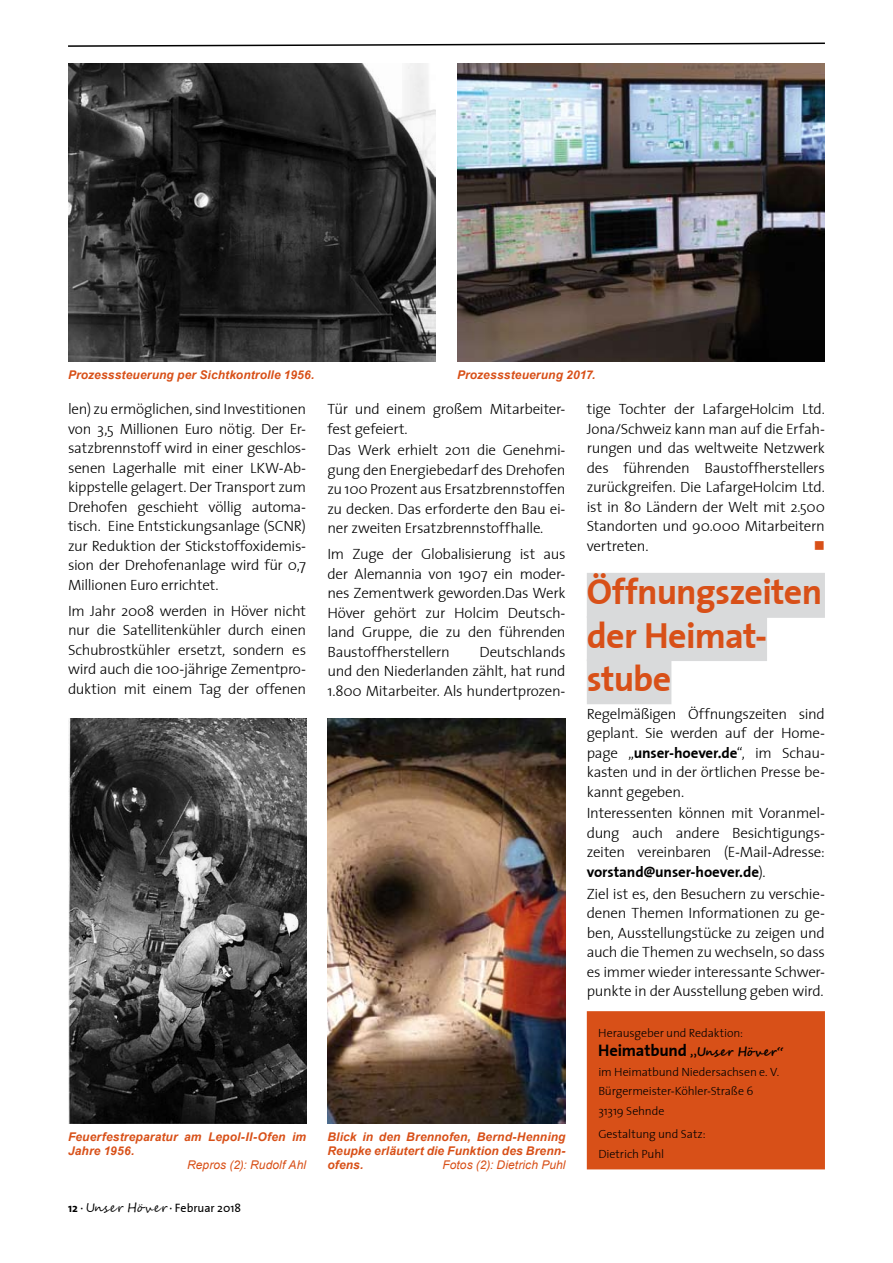
<style>
.page{position:relative;width:893px;height:1263px;background:#fff}
.page>*{position:absolute;margin:0;border:0;box-sizing:border-box;transform-origin:0 0}
.t1{font:36px/43.2px "The Sans Bold Plain";letter-spacing:-.02em;color:#d85018}
.t2{font:15px/19.5px "The Sans Light Plain";letter-spacing:-.02em;color:#000;text-align:justify}
.t3{font:15px "The Sans Bold Plain";letter-spacing:-.01em;color:#000}
.t4{font:15px "Wingdings";color:#d85018}
.t5{font:italic 700 12px/14.4px "Arial";letter-spacing:.01em;color:#d85018;text-align:justify}
.t6{font:12px/19.5px "The Sans Light Plain";letter-spacing:-.01em;color:#000}
.t7{font:italic 12px "Arial";letter-spacing:.005em;color:#d85018}
.t8{font:12px "The Sans Plain";color:#000}
.t9{font:700 12px "Segoe Script";letter-spacing:.055em;color:#000}
.s1{font-family:"The Sans Bold Plain"}
.s2{font-family:"Segoe Script"}
.s3{font-family:"The Sans Light Plain"}
.s4{font-family:"The Sans Bold Plain";font-weight:400;font-size:16.5px}
</style>
<div class="page">
<svg style="left:68px;top:42px;width:757px;height:5px"></svg>
<img style="left:457px;top:64px;width:368px;height:297px">
<img style="left:327px;top:719px;width:239px;height:405px">
<img style="left:68px;top:64px;width:368px;height:297px">
<div style="left:587px;top:573px;width:238px;height:45px;background:#d9dadb"></div>
<div style="left:587px;top:616px;width:180px;height:45px;background:#d9dadb"></div>
<div style="left:587px;top:659px;width:84px;height:45px;background:#d9dadb"></div>
<div style="left:588px;top:1013px;width:235px;height:155px;background:#d85018"></div>
<div style="left:587px;top:1011px;width:238px;height:158px;border:3px solid #d85018"></div>
<img style="left:68px;top:719px;width:238px;height:405px">
<p class="t5" style="left:68px;top:368px;width:248px">Prozesssteuerung per Sichtkontrolle 1956.</p>
<p class="t2" style="left:68px;top:399px;width:240px">len) zu ermöglichen, sind Investitionen von 3,5 Millionen Euro nötig. Der Er&shy;satzbrennstoff wird in einer geschlos&shy;senen Lagerhalle mit einer LKW-Ab&shy;kippstelle gelagert. Der Transport zum Drehofen geschieht völlig automa&shy;tisch. Eine Entstickungsanlage (SCNR) zur Reduktion der Stickstoffoxidemis&shy;sion der Drehofenanlage wird für 0,7<br>Millionen Euro errichtet.</p>
<p class="t2" style="left:68px;top:600px;width:240px">Im Jahr 2008 werden in Höver nicht nur die Satellitenkühler durch einen Schubrostkühler ersetzt, sondern es wird auch die 100-jährige Zementpro&shy;duktion mit einem Tag der offenen</p>
<p class="t5" style="left:68px;top:1129px;width:240px">Feuerfestreparatur am Lepol-II-Ofen im<br>Jahre 1956.</p>
<p class="t7" style="left:187px;top:1157px;width:120px">Repros (2): Rudolf Ahl</p>
<p class="t8" style="left:68px;top:1198px;width:175px"><span class="s1">12</span> · <span class="s2">Unser Höver</span> · Februar 2018</p>
<p class="t5" style="left:457px;top:368px;width:140px">Prozesssteuerung 2017.</p>
<p class="t2" style="left:327px;top:399px;width:240px">Tür und einem großem Mitarbeiter&shy;fest gefeiert.</p>
<p class="t2" style="left:327px;top:440px;width:240px">Das Werk erhielt 2011 die Genehmi&shy;gung den Energiebedarf des Drehofen zu 100 Prozent aus Ersatzbrennstoffen zu decken. Das erforderte den Bau ei&shy;ner zweiten Ersatzbrennstoffhalle.</p>
<p class="t2" style="left:327px;top:544px;width:240px">Im Zuge der Globalisierung ist aus der Alemannia von 1907 ein moder&shy;nes Zementwerk geworden.Das Werk Höver gehört zur Holcim Deutsch&shy;land Gruppe, die zu den führenden Baustoffherstellern</p>
<p class="t2" style="left:327px;top:641px;width:240px;text-indent:152px">Deutschlands und den Niederlanden zählt, hat rund 1.800 Mitarbeiter. Als hundertprozen-</p>
<p class="t5" style="left:327px;top:1129px;width:240px">Blick in den Brennofen, Bernd-Henning Reupke erläutert die Funktion des Brenn&shy;ofens.</p>
<p class="t7" style="left:442px;top:1157px;width:125px">Fotos (2): Dietrich Puhl</p>
<p class="t2" style="left:587px;top:399px;width:240px">tige Tochter der LafargeHolcim Ltd.<br>Jona/Schweiz kann man auf die Erfah&shy;rungen und das weltweite Netzwerk des führenden Baustoffherstellers zurückgreifen. Die LafargeHolcim Ltd. ist in 80 Ländern der Welt mit 2.500<br>Standorten und 90.000 Mitarbeitern vertreten.</p>
<p class="t4" style="left:814px;top:537px;width:13px">■</p>
<h1 class="t1" style="left:587px;top:570px;width:237px">Öffnungszeiten der Heimat&shy;stube</h1>
<p class="t2" style="left:587px;top:703px;width:240px">Regelmäßigen Öffnungszeiten sind geplant. Sie werden auf der Home&shy;page „<span class="s1">unser-hoever.de</span>“, im Schau&shy;kasten und in der örtlichen Presse be&shy;kannt gegeben.</p>
<p class="t2" style="left:587px;top:803px;width:240px">Interessenten können mit Voranmel&shy;dung auch andere Besichtigungs&shy;zeiten vereinbaren (E-Mail-Adresse:</p>
<p class="t3" style="left:587px;top:859px;width:180px">vorstand@unser-hoever.de<span class="s3">).</span></p>
<p class="t2" style="left:587px;top:883px;width:240px">Ziel ist es, den Besuchern zu verschie&shy;denen Themen Informationen zu ge&shy;ben, Ausstellungstücke zu zeigen und auch die Themen zu wechseln, so dass es immer wieder interessante Schwer&shy;punkte in der Ausstellung geben wird.</p>
<p class="t6" style="left:598px;top:1022px;width:146px">Herausgeber und Redaktion:</p>
<p class="t9" style="left:598px;top:1042px;width:187px"><span class="s4">Heimatbund</span> „Unser Höver“</p>
<p class="t6" style="left:598px;top:1061px;width:182px">im Heimatbund Niedersachsen e. V.<br>Bürgermeister-Köhler-Straße 6<br>31319 Sehnde</p>
<p class="t6" style="left:598px;top:1124px;width:109px">Gestaltung und Satz:<br>Dietrich Puhl</p>
</div>
